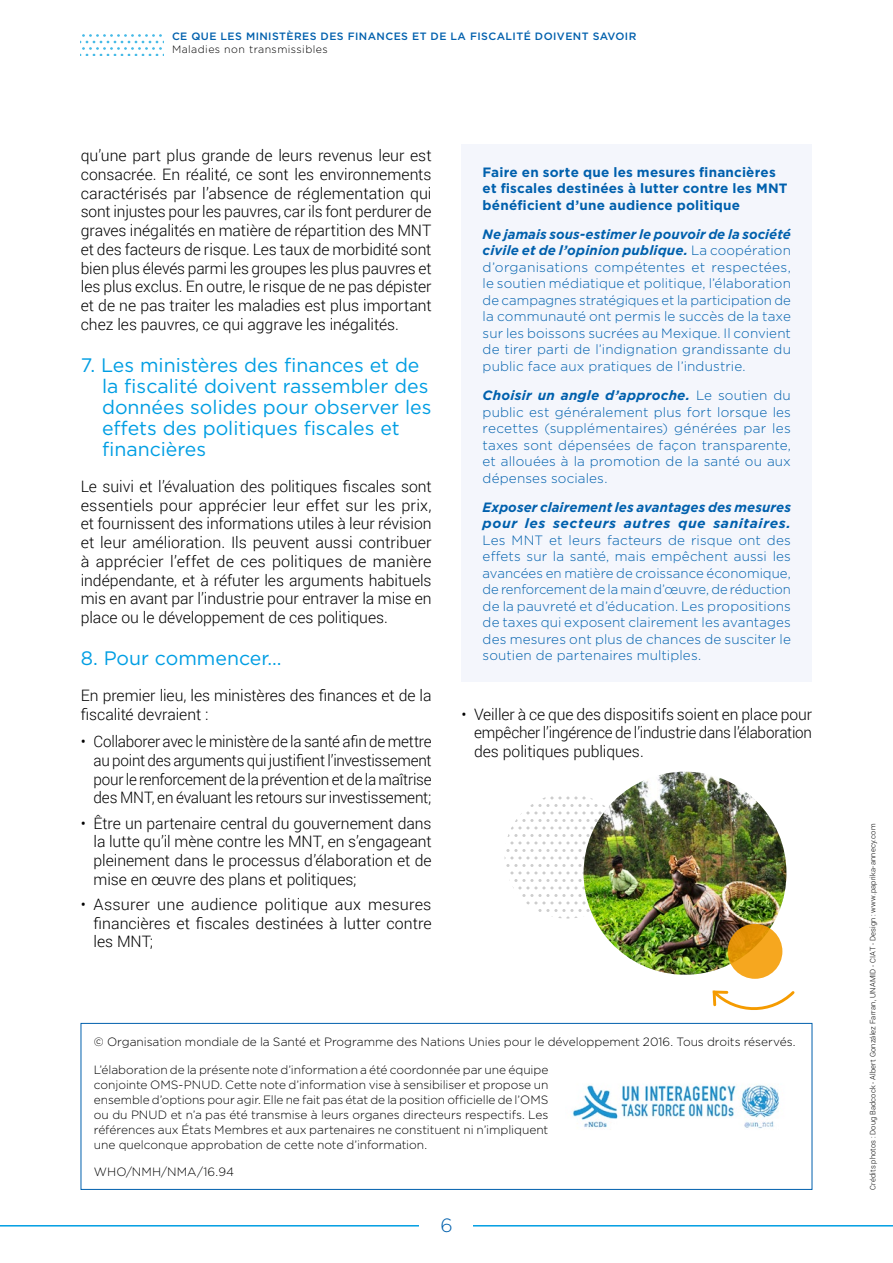
<style>
.page{position:relative;width:893px;height:1263px;background:#fff}
.page>*{position:absolute;margin:0;border:0;box-sizing:border-box;transform-origin:0 0}
.Titre{font:19.5px/21px "Gotham";color:#009ee3}
.t1{font:300 19.2px "Gotham";color:#0060ad}
.Body{font:300 15.75px/18.8px "Roboto";letter-spacing:-.005em;color:#000;text-align:justify}
.Citation{font:300 13.5px/16.5px "Gotham";letter-spacing:.01em;color:#0060ad;text-align:justify}
.Citation_titre{font:700 13.5px/16.5px "Gotham";letter-spacing:.015em;color:#0060ad}
.Citation-2{font:300 12px/15px "Gotham";color:#000;text-align:justify}
.t2{font:500 10.65px "Gotham";letter-spacing:.04em;color:#0060ad}
.t3{font:300 10.65px "Gotham";letter-spacing:.04em;color:#000}
.Footnote{font:300 7.5px "Roboto";letter-spacing:.02em;color:#000}
.s1{font-weight:700;font-style:italic}
</style>
<div class="page">
<hr style="left:0;top:1225px;width:893px;height:1px;background:#009ee3">
<div style="left:420px;top:1216px;width:53px;height:19px;background:#fff"></div>
<svg style="left:505px;top:793px;width:125px;height:126px"></svg>
<img style="left:584px;top:772px;width:202px;height:202px;border-radius:100px">
<svg style="left:728px;top:924px;width:54px;height:55px;background:#ed9e15"></svg>
<svg style="left:712px;top:990px;width:83px;height:20px"></svg>
<div style="left:81px;top:1023px;width:731px;height:166px;border:1px solid #0060ad"></div>
<img style="left:572px;top:1084px;width:208px;height:45px">
<div style="left:461px;top:145px;width:351px;height:537px;background:#f4f6fc"></div>
<svg style="left:81px;top:34px;width:83px;height:22px"></svg>
<p class="t2" style="left:172px;top:30px;width:466px">CE QUE LES MINISTÈRES DES FINANCES ET DE LA FISCALITÉ DOIVENT SAVOIR</p>
<p class="t3" style="left:172px;top:43px;width:157px">Maladies non transmissibles</p>
<p class="Body" style="left:81px;top:146px;width:352px">qu’une part plus grande de leurs revenus leur est consacrée. En réalité, ce sont les environnements caractérisés par l’absence de réglementation qui sont injustes pour les pauvres, car ils font perdurer de graves inégalités en matière de répartition des MNT et des facteurs de risque. Les taux de morbidité sont bien plus élevés parmi les groupes les plus pauvres et les plus exclus. En outre, le risque de ne pas dépister et de ne pas traiter les maladies est plus important chez les pauvres, ce qui aggrave les inégalités.</p>
<p class="Titre" style="left:102px;top:354px;width:331px;text-indent:-21px">7. Les ministères des finances et de la fiscalité doivent rassembler des données solides pour observer les effets des politiques fiscales et financières</p>
<p class="Body" style="left:81px;top:476px;width:352px">Le suivi et l’évaluation des politiques fiscales sont essentiels pour apprécier leur effet sur les prix, et fournissent des informations utiles à leur révision et leur amélioration. Ils peuvent aussi contribuer à apprécier l’effet de ces politiques de manière indépendante, et à réfuter les arguments habituels mis en avant par l’industrie pour entraver la mise en place ou le développement de ces politiques.</p>
<p class="Titre" style="left:81px;top:648px;width:202px">8. Pour commencer…</p>
<p class="Body" style="left:81px;top:686px;width:352px">En premier lieu, les ministères des finances et de la fiscalité devraient :</p>
<p class="Body" style="left:94px;top:732px;width:340px;text-indent:-13px">• Collaborer avec le ministère de la santé afin de mettre au point des arguments qui justifient l’investissement pour le renforcement de la prévention et de la maîtrise des MNT, en évaluant les retours sur investissement;</p>
<p class="Body" style="left:94px;top:813px;width:340px;text-indent:-13px">• Être un partenaire central du gouvernement dans la lutte qu’il mène contre les MNT, en s’engageant pleinement dans le processus d’élaboration et de mise en œuvre des plans et politiques;</p>
<p class="Body" style="left:94px;top:894px;width:340px;text-indent:-13px">• Assurer une audience politique aux mesures financières et fiscales destinées à lutter contre les MNT;</p>
<p class="Citation_titre" style="left:483px;top:164px;width:306px">Faire en sorte que les mesures financières et fiscales destinées à lutter contre les MNT bénéficient d’une audience politique</p>
<p class="Citation" style="left:483px;top:225px;width:310px"><span class="s1">Ne jamais sous-estimer le pouvoir de la société civile et de l’opinion publique.</span> La coopération d’organisations compétentes et respectées, le soutien médiatique et politique, l’élaboration de campagnes stratégiques et la participation de la communauté ont permis le succès de la taxe sur les boissons sucrées au Mexique. Il convient de tirer parti de l’indignation grandissante du public face aux pratiques de l’industrie.</p>
<p class="Citation" style="left:483px;top:387px;width:310px"><span class="s1">Choisir un angle d’approche.</span> Le soutien du public est généralement plus fort lorsque les recettes (supplémentaires) générées par les taxes sont dépensées de façon transparente, et allouées à la promotion de la santé ou aux dépenses sociales.</p>
<p class="Citation" style="left:483px;top:499px;width:310px"><span class="s1">Exposer clairement les avantages des mesures pour les secteurs autres que sanitaires.<br></span>Les MNT et leurs facteurs de risque ont des effets sur la santé, mais empêchent aussi les avancées en matière de croissance économique, de renforcement de la main d’œuvre, de réduction de la pauvreté et d’éducation. Les propositions de taxes qui exposent clairement les avantages des mesures ont plus de chances de susciter le soutien de partenaires multiples.</p>
<p class="Body" style="left:474px;top:704px;width:340px;text-indent:-13px">• Veiller à ce que des dispositifs soient en place pour empêcher l’ingérence de l’industrie dans l’élaboration des politiques publiques.</p>
<p class="Citation-2" style="left:94px;top:1034px;width:703px">© Organisation mondiale de la Santé et Programme des Nations Unies pour le développement 2016. Tous droits réservés.</p>
<p class="Citation-2" style="left:94px;top:1062px;width:456px">L’élaboration de la présente note d’information a été coordonnée par une équipe conjointe OMS-PNUD. Cette note d’information vise à sensibiliser et propose un ensemble d’options pour agir. Elle ne fait pas état de la position officielle de l’OMS ou du PNUD et n’a pas été transmise à leurs organes directeurs respectifs. Les références aux États Membres et aux partenaires ne constituent ni n’impliquent une quelconque approbation de cette note d’information.</p>
<p class="Citation-2" style="left:94px;top:1164px;width:142px">WHO/NMH/NMA/16.94</p>
<p class="t1" style="left:440px;top:1212px;width:14px">6</p>
<p class="Footnote" style="left:867px;top:1189px;width:367px;rotate:-90deg">Crédits photos : Doug Badcock - Albert González Farran, UNAMID - CIAT - Design : www.paprika-annecy.com</p>
</div>
